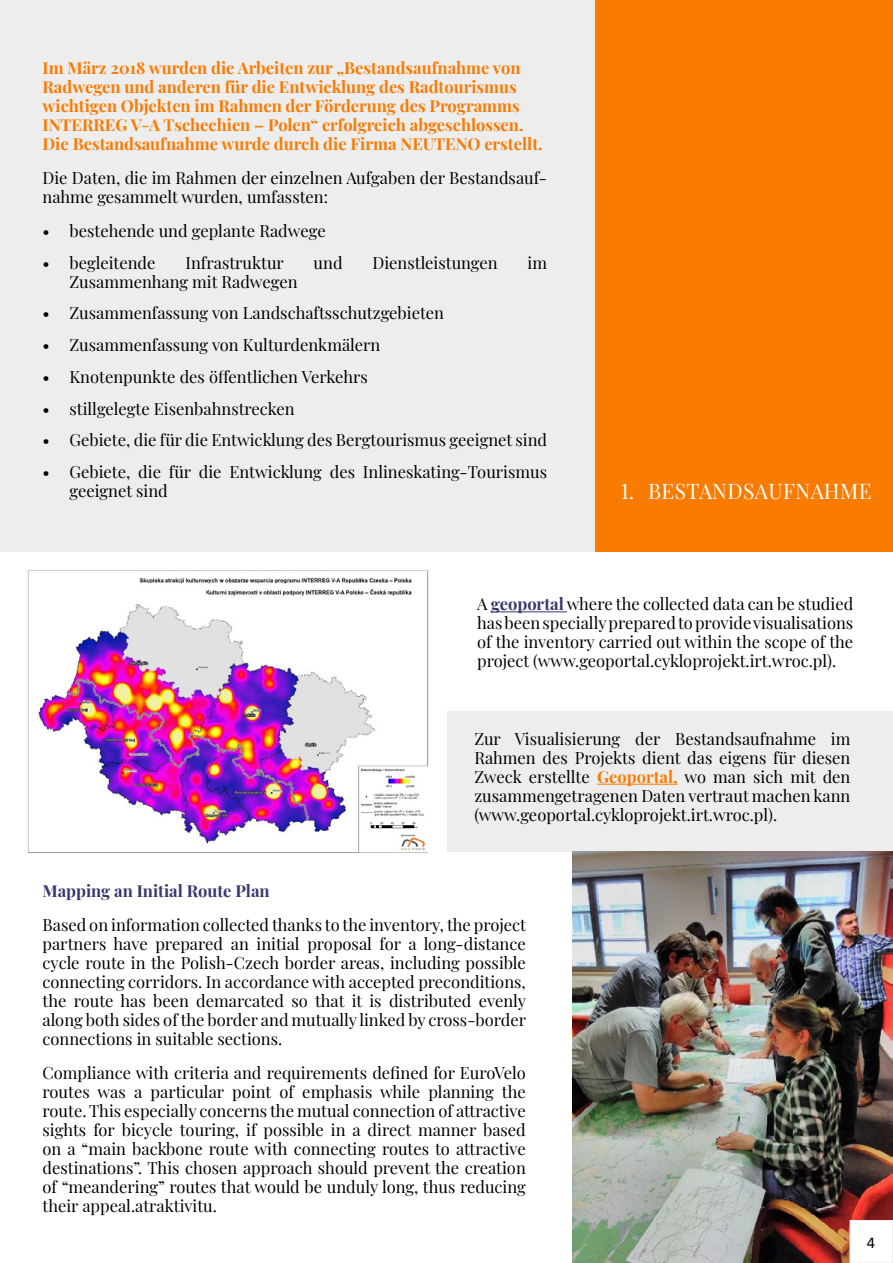
<style>
.page{position:relative;width:893px;height:1263px;background:#fff}
.page>*{position:absolute;margin:0;border:0;box-sizing:border-box;transform-origin:0 0}
.t1{font:21px "Playfair Display";letter-spacing:.02em;color:#fff}
.t2{font:16.5px/18.9px "Playfair Display";color:#000;text-align:justify}
.t3{font:700 16.5px/19px "Playfair Display";color:#f97b02}
.t4{font:700 16.5px "Playfair Display";color:#36376d}
.t5{font:16.5px "Calibri";color:#000}
.s1{font-weight:700;color:#36376d}
.s2{font-weight:700;color:#f97b02}
</style>
<div class="page">
<div style="left:0;top:0;width:595px;height:552px;background:#ededed"></div>
<div style="left:448px;top:711px;width:445px;height:141px;background:#ededed"></div>
<img style="left:27px;top:570px;width:402px;height:283px">
<hr style="left:491px;top:612px;width:76px;height:1px;background:#36376d">
<hr style="left:597px;top:784px;width:81px;height:1px;background:#f97b02">
<div style="left:595px;top:0;width:298px;height:552px;background:#f97b02"></div>
<img style="left:573px;top:852px;width:320px;height:411px">
<div style="left:850px;top:1220px;width:43px;height:43px;background:#fff"></div>
<div style="left:850px;top:1220px;width:43px;height:43px;border:1px solid #ededed"></div>
<p class="t3" style="left:43px;top:57px;width:502px">Im März 2018 wurden die Arbeiten zur „Bestandsaufnahme von Radwegen und anderen für die Entwicklung des Radtourismus wichtigen Objekten im Rahmen der Förderung des Programms INTERREG V-A Tschechien – Polen“ erfolgreich abgeschlossen.<br>Die Bestandsaufnahme wurde durch die Firma NEUTENO erstellt.</p>
<p class="t2" style="left:43px;top:167px;width:506px">Die Daten, die im Rahmen der einzelnen Aufgaben der Bestandsauf&shy;nahme gesammelt wurden, umfassten:</p>
<p class="t2" style="left:43px;top:220px;width:285px">• bestehende und geplante Radwege</p>
<p class="t2" style="left:43px;top:252px;width:115px">• begleitende</p>
<p class="t2" style="left:186px;top:252px;width:100px">Infrastruktur</p>
<p class="t2" style="left:314px;top:252px;width:31px">und</p>
<p class="t2" style="left:373px;top:252px;width:127px">Dienstleistungen</p>
<p class="t2" style="left:528px;top:252px;width:21px">im</p>
<p class="t2" style="left:70px;top:271px;width:230px">Zusammenhang mit Radwegen</p>
<p class="t2" style="left:43px;top:302px;width:403px">• Zusammenfassung von Landschaftsschutzgebieten</p>
<p class="t2" style="left:43px;top:334px;width:339px">• Zusammenfassung von Kulturdenkmälern</p>
<p class="t2" style="left:43px;top:366px;width:327px">• Knotenpunkte des öffentlichen Verkehrs</p>
<p class="t2" style="left:43px;top:398px;width:254px">• stillgelegte Eisenbahnstrecken</p>
<p class="t2" style="left:43px;top:429px;width:506px">• Gebiete, die für die Entwicklung des Bergtourismus geeignet sind</p>
<p class="t2" style="left:70px;top:461px;width:479px;text-indent:-27px">• Gebiete, die für die Entwicklung des Inlineskating-Tourismus geeignet sind</p>
<p class="t1" style="left:621px;top:475px;width:252px">1. BESTANDSAUFNAHME</p>
<p class="t2" style="left:477px;top:593px;width:378px">A <span class="s1">geoportal</span> where the collected data can be studied has been specially prepared to provide visualisations of the inventory carried out within the scope of the project (www.geoportal.cykloprojekt.irt.wroc.pl).</p>
<p class="t2" style="left:474px;top:728px;width:378px">Zur Visualisierung der Bestandsaufnahme im Rahmen des Projekts dient das eigens für diesen Zweck erstellte <span class="s2">Geoportal,</span> wo man sich mit den zusammengetragenen Daten vertraut machen kann (www.geoportal.cykloprojekt.irt.wroc.pl).</p>
<p class="t4" style="left:43px;top:878px;width:229px">Mapping an Initial Route Plan</p>
<p class="t2" style="left:43px;top:914px;width:485px">Based on information collected thanks to the inventory, the project partners have prepared an initial proposal for a long-distance cycle route in the Polish-Czech border areas, including possible connecting corridors. In accordance with accepted preconditions, the route has been demarcated so that it is distributed evenly along both sides of the border and mutually linked by cross-border connections in suitable sections.</p>
<p class="t2" style="left:43px;top:1062px;width:485px">Compliance with criteria and requirements defined for EuroVelo routes was a particular point of emphasis while planning the route. This especially concerns the mutual connection of attractive sights for bicycle touring, if possible in a direct manner based on a “main backbone route with connecting routes to attractive destinations”. This chosen approach should prevent the creation of “meandering” routes that would be unduly long, thus reducing their appeal.atraktivitu.</p>
<p class="t5" style="left:867px;top:1230px;width:10px">4</p>
</div>
